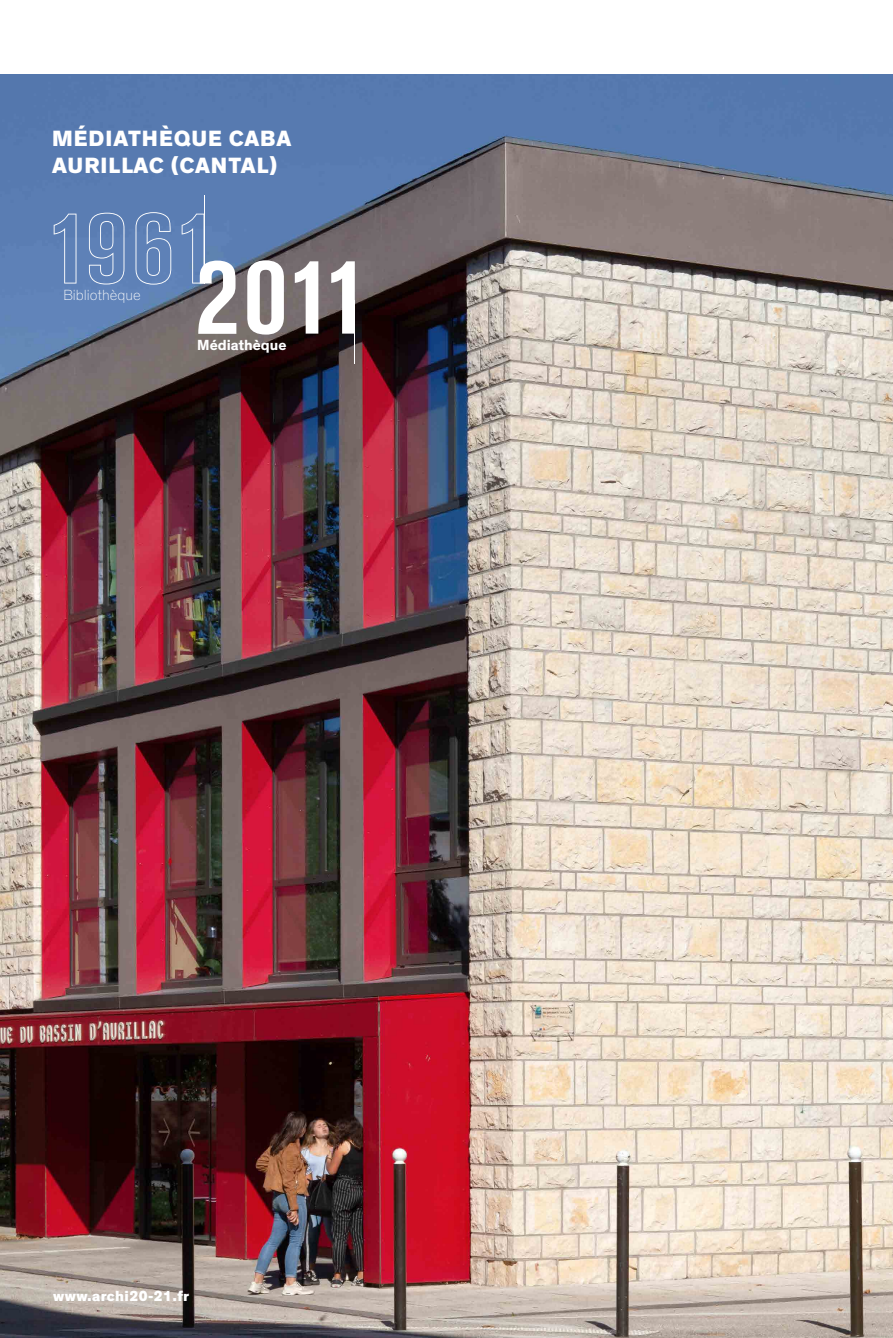
<style>
.page{position:relative;width:893px;height:1338px;background:#fff}
.page>*{position:absolute;margin:0;border:0;box-sizing:border-box;transform-origin:0 0}
.t1{font:800 22.5px/27px "Theinhardt";letter-spacing:.045em;color:#fff}
.t2{font:800 14.92px "Theinhardt";letter-spacing:.03em;color:#fff}
.t3{font:100 14.92px "Theinhardt";color:#fff}
.t4{font:700 14.92px "Theinhardt";color:#fff}
</style>
<div class="page">
<img style="left:0;top:74px;width:893px;height:1263px">
<svg style="left:247px;top:260px;width:37px;height:74px"></svg>
<hr style="left:354px;top:300px;width:1px;height:63px;background:#fff">
<hr style="left:204px;top:195px;width:1px;height:88px;background:#fff">
<svg style="left:54px;top:214px;width:22px;height:69px;background:#6989bb"></svg>
<svg style="left:89px;top:213px;width:35px;height:71px;background:#6e8dbd"></svg>
<svg style="left:182px;top:214px;width:54px;height:120px"></svg>
<svg style="left:136px;top:212px;width:35px;height:72px;background:#6e8dbd"></svg>
<svg style="left:295px;top:261px;width:23px;height:72px"></svg>
<svg style="left:331px;top:261px;width:24px;height:72px"></svg>
<p class="t1" style="left:52px;top:125px;width:241px">MÉDIATHÈQUE CABA<br>AURILLAC (CANTAL)</p>
<p class="t3" style="left:63px;top:286px;width:79px">Bibliothèque</p>
<p class="t4" style="left:197px;top:336px;width:91px">Médiathèque</p>
<p class="t2" style="left:53px;top:1286px;width:138px">www.archi20-21.fr</p>
</div>
